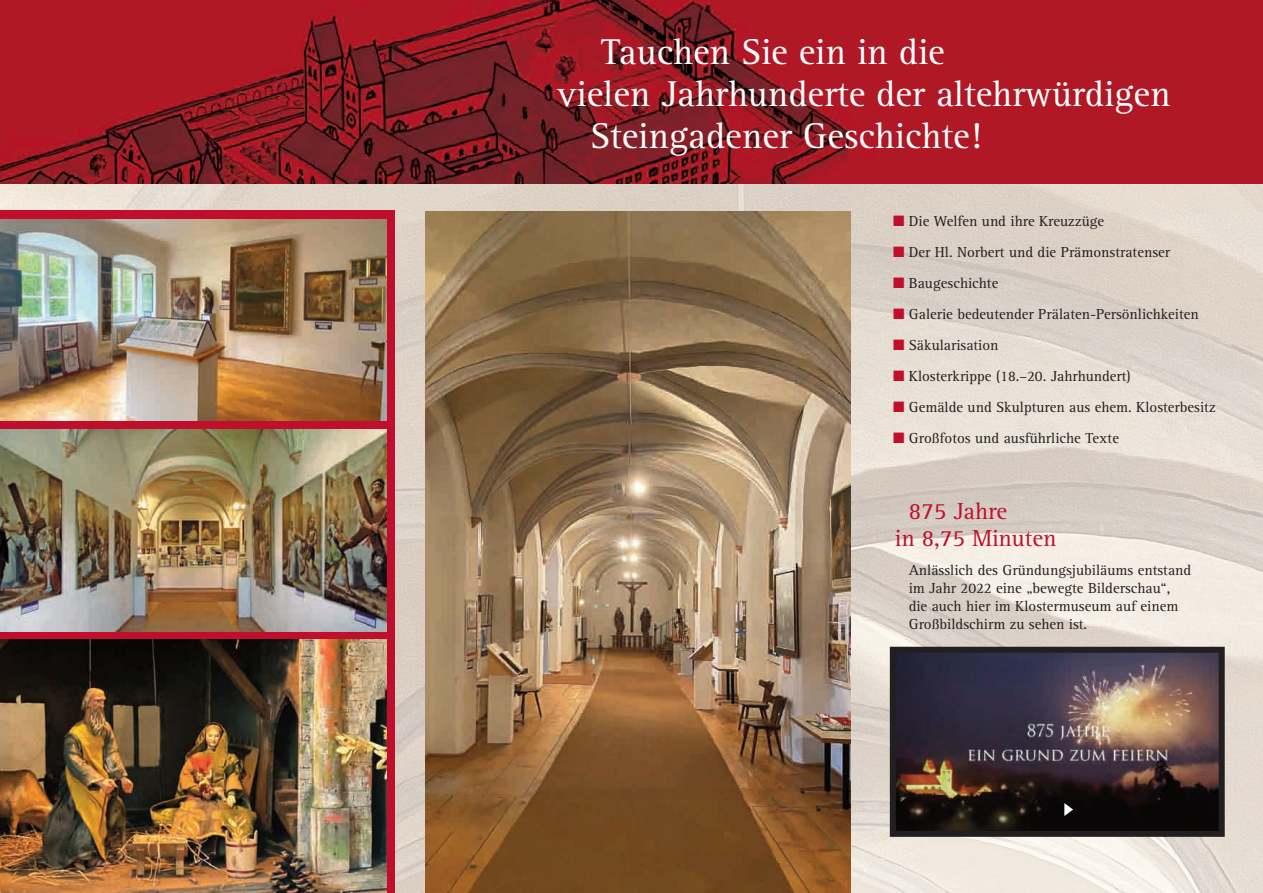
<style>
.page{position:relative;width:1263px;height:893px;background:#fff}
.page>*{position:absolute;margin:0;border:0;box-sizing:border-box;transform-origin:0 0}
.t1{font:37.05px "Rotis Serif";color:#fff}
.t2{font:24px/27px "Rotis Serif";color:#c00f2c}
.t3{font:15px/18px "Rotis Serif";color:#231f20}
.s1{color:#c00f2c}
</style>
<div class="page">
<img style="left:0;top:184px;width:1263px;height:709px">
<div style="left:0;top:210px;width:394px;height:683px;background:#c00f2c"></div>
<img style="left:425px;top:212px;width:425px;height:681px">
<img style="left:0;top:219px;width:387px;height:202px">
<img style="left:0;top:430px;width:387px;height:201px">
<img style="left:0;top:639px;width:387px;height:254px">
<img style="left:0;top:0;width:1263px;height:184px">
<img style="left:897px;top:654px;width:321px;height:176px">
<div style="left:890px;top:647px;width:335px;height:190px;border:6px solid #231f20"></div>
<svg style="left:1064px;top:803px;width:9px;height:13px"></svg>
<h1 class="t1" style="left:601px;top:40px;width:345px">Tauchen Sie ein in die</h1>
<h1 class="t1" style="left:557px;top:81px;width:615px">vielen Jahrhunderte der altehrwürdigen</h1>
<h1 class="t1" style="left:590px;top:123px;width:393px">Steingadener Geschichte!</h1>
<p class="t3" style="left:893px;top:214px;width:213px"><span class="s1">■</span> Die Welfen und ihre Kreuzzüge</p>
<p class="t3" style="left:893px;top:245px;width:279px"><span class="s1">■</span> Der Hl. Norbert und die Prämonstratenser</p>
<p class="t3" style="left:893px;top:276px;width:107px"><span class="s1">■</span> Baugeschichte</p>
<p class="t3" style="left:893px;top:307px;width:307px"><span class="s1">■</span> Galerie bedeutender Prälaten-Persönlichkeiten</p>
<p class="t3" style="left:893px;top:338px;width:107px"><span class="s1">■</span> Säkularisation</p>
<p class="t3" style="left:893px;top:369px;width:239px"><span class="s1">■</span> Klosterkrippe (18.–20. Jahrhundert)</p>
<p class="t3" style="left:893px;top:400px;width:324px"><span class="s1">■</span> Gemälde und Skulpturen aus ehem. Klosterbesitz</p>
<p class="t3" style="left:893px;top:431px;width:227px"><span class="s1">■</span> Großfotos und ausführliche Texte</p>
<h2 class="t2" style="left:895px;top:500px;width:163px;text-indent:14px">875 Jahre<br>in 8,75 Minuten</h2>
<p class="t3" style="left:909px;top:563px;width:284px">Anlässlich des Gründungsjubiläums entstand im Jahr 2022 eine „bewegte Bilderschau“, die auch hier im Klostermuseum auf einem Großbildschirm zu sehen ist.</p>
</div>
